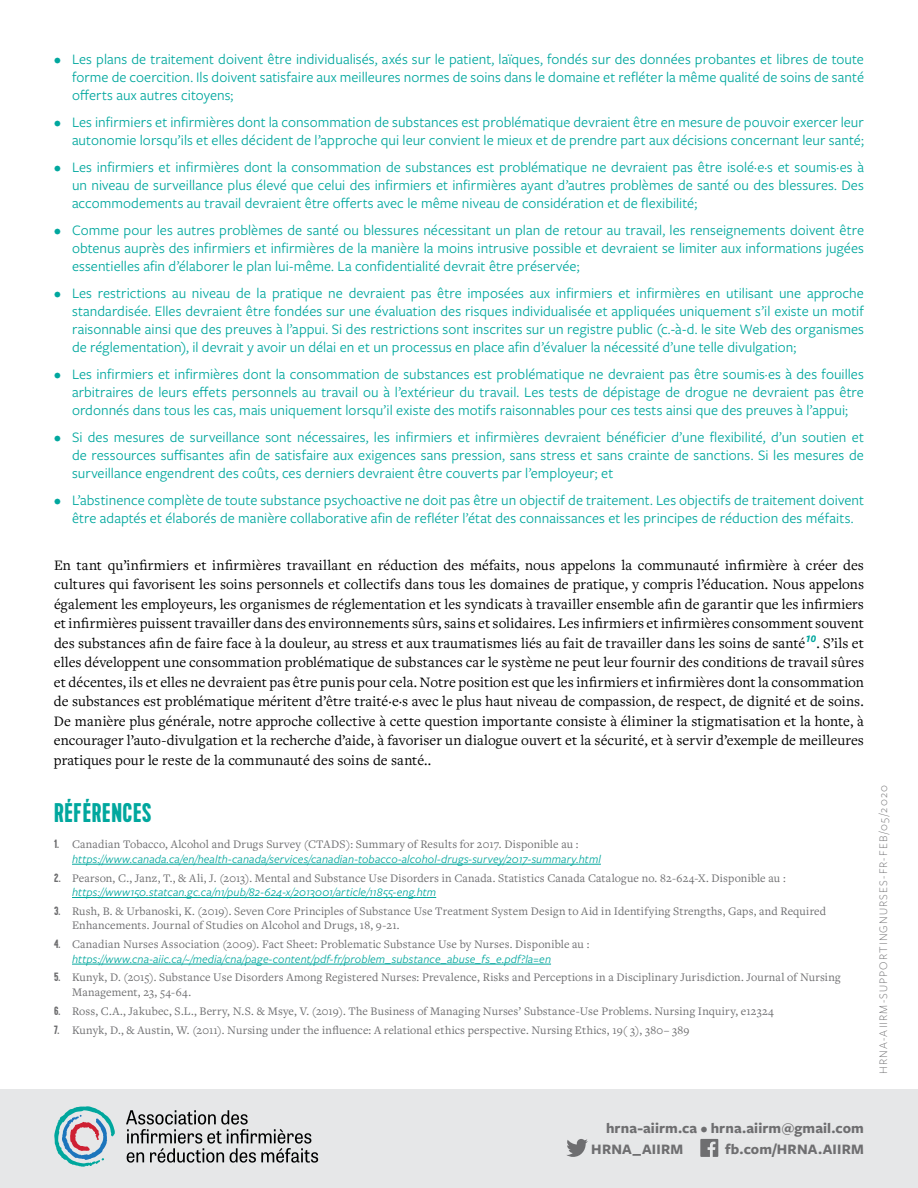
<style>
.page{position:relative;width:918px;height:1188px;background:#fff}
.page>*{position:absolute;margin:0;border:0;box-sizing:border-box;transform-origin:0 0}
.t1{font:700 27px "Kapra";letter-spacing:.02em;color:#00a79e}
.t2{font:15px/18px "Freight Sans Pro";letter-spacing:.005em;color:#00a79e;text-align:justify}
.t3{font:15px/19.5px "Freight Text Pro";color:#000;text-align:justify}
.t4{font:700 15px/21px "Freight Sans Pro";letter-spacing:.01em;color:#6e6e70}
.t5{font:12px/14.4px "Freight Text Pro";letter-spacing:.01em;color:#6e6e70}
.t6{font:italic 12px "Freight Sans Pro";letter-spacing:.01em;color:#00a79d}
.t7{font:300 12px "Freight Sans Pro";letter-spacing:.1em;color:#6e6e70}
.s1{font-family:"Kapra";font-weight:700}
</style>
<div class="page">
<div style="left:0;top:1089px;width:918px;height:99px;background:#e6e7e8"></div>
<svg style="left:55px;top:1106px;width:60px;height:61px"></svg>
<svg style="left:126px;top:1110px;width:192px;height:53px"></svg>
<svg style="left:567px;top:1139px;width:21px;height:18px"></svg>
<svg style="left:700px;top:1139px;width:18px;height:18px"></svg>
<hr style="left:72px;top:864px;width:529px;height:1px;background:#00a79d">
<hr style="left:72px;top:897px;width:364px;height:1px;background:#00a79d">
<hr style="left:72px;top:964px;width:479px;height:1px;background:#00a79d">
<p class="t2" style="left:72px;top:50px;width:794px;text-indent:-18px">• Les plans de traitement doivent être individualisés, axés sur le patient, laïques, fondés sur des données probantes et libres de toute forme de coercition. Ils doivent satisfaire aux meilleures normes de soins dans le domaine et refléter la même qualité de soins de santé offerts aux autres citoyens;</p>
<p class="t2" style="left:54px;top:113px;width:811px;text-align:right">• Les infirmiers et infirmières dont la consommation de substances est problématique devraient être en mesure de pouvoir exercer leur autonomie lorsqu’ils et elles décident de l’approche qui leur convient le mieux et de prendre part aux décisions concernant leur santé;</p>
<p class="t2" style="left:72px;top:158px;width:793px;text-indent:-18px">• Les infirmiers et infirmières dont la consommation de substances est problématique ne devraient pas être isolé·e·s et soumis·es à un niveau de surveillance plus élevé que celui des infirmiers et infirmières ayant d’autres problèmes de santé ou des blessures. Des accommodements au travail devraient être offerts avec le même niveau de considération et de flexibilité;</p>
<p class="t2" style="left:72px;top:221px;width:794px;text-indent:-18px">• Comme pour les autres problèmes de santé ou blessures nécessitant un plan de retour au travail, les renseignements doivent être obtenus auprès des infirmiers et infirmières de la manière la moins intrusive possible et devraient se limiter aux informations jugées essentielles afin d’élaborer le plan lui-même. La confidentialité devrait être préservée;</p>
<p class="t2" style="left:72px;top:284px;width:794px;text-indent:-18px">• Les restrictions au niveau de la pratique ne devraient pas être imposées aux infirmiers et infirmières en utilisant une approche standardisée. Elles devraient être fondées sur une évaluation des risques individualisée et appliquées uniquement s’il existe un motif raisonnable ainsi que des preuves à l’appui. Si des restrictions sont inscrites sur un registre public (c.-à-d. le site Web des organismes de réglementation), il devrait y avoir un délai en et un processus en place afin d’évaluer la nécessité d’une telle divulgation;</p>
<p class="t2" style="left:72px;top:365px;width:793px;text-indent:-18px">• Les infirmiers et infirmières dont la consommation de substances est problématique ne devraient pas être soumis·es à des fouilles arbitraires de leurs effets personnels au travail ou à l’extérieur du travail. Les tests de dépistage de drogue ne devraient pas être ordonnés dans tous les cas, mais uniquement lorsqu’il existe des motifs raisonnables pour ces tests ainsi que des preuves à l’appui;</p>
<p class="t2" style="left:72px;top:428px;width:794px;text-indent:-18px">• Si des mesures de surveillance sont nécessaires, les infirmiers et infirmières devraient bénéficier d’une flexibilité, d’un soutien et de ressources suffisantes afin de satisfaire aux exigences sans pression, sans stress et sans crainte de sanctions. Si les mesures de surveillance engendrent des coûts, ces derniers devraient être couverts par l’employeur; et</p>
<p class="t2" style="left:54px;top:491px;width:811px;text-align:center">• L’abstinence complète de toute substance psychoactive ne doit pas être un objectif de traitement. Les objectifs de traitement doivent être adaptés et élaborés de manière collaborative afin de refléter l’état des connaissances et les principes de réduction des méfaits.</p>
<p class="t3" style="left:54px;top:555px;width:812px">En tant qu’infirmiers et infirmières travaillant en réduction des méfaits, nous appelons la communauté infirmière à créer des cultures qui favorisent les soins personnels et collectifs dans tous les domaines de pratique, y compris l’éducation. Nous appelons également les employeurs, les organismes de réglementation et les syndicats à travailler ensemble afin de garantir que les infirmiers et infirmières puissent travailler dans des environnements sûrs, sains et solidaires. Les infirmiers et infirmières consomment souvent des substances afin de faire face à la douleur, au stress et aux traumatismes liés au fait de travailler dans les soins de santé<sup>10</sup>. S’ils et elles développent une consommation problématique de substances car le système ne peut leur fournir des conditions de travail sûres et décentes, ils et elles ne devraient pas être punis pour cela. Notre position est que les infirmiers et infirmières dont la consommation de substances est problématique méritent d’être traité·e·s avec le plus haut niveau de compassion, de respect, de dignité et de soins.<br>De manière plus générale, notre approche collective à cette question importante consiste à éliminer la stigmatisation et la honte, à encourager l’auto-divulgation et la recherche d’aide, à favoriser un dialogue ouvert et la sécurité, et à servir d’exemple de meilleures pratiques pour le reste de la communauté des soins de santé..</p>
<h1 class="t1" style="left:54px;top:797px;width:99px">RÉFÉRENCES</h1>
<p class="t5" style="left:54px;top:837px;width:526px"><span class="s1">1.</span> Canadian Tobacco, Alcohol and Drugs Survey (CTADS): Summary of Results for 2017. Disponible au :</p>
<p class="t6" style="left:72px;top:851px;width:530px">https://www.canada.ca/en/health-canada/services/canadian-tobacco-alcohol-drugs-survey/2017-summary.html</p>
<p class="t5" style="left:54px;top:870px;width:733px"><span class="s1">2.</span> Pearson, C., Janz, T., &amp; Ali, J. (2013). Mental and Substance Use Disorders in Canada. Statistics Canada Catalogue no. 82-624-X. Disponible au :</p>
<p class="t6" style="left:72px;top:884px;width:366px">https://www150.statcan.gc.ca/n1/pub/82-624-x/2013001/article/11855-eng.htm</p>
<p class="t5" style="left:72px;top:903px;width:756px;text-indent:-18px"><span class="s1">3.</span> Rush, B. &amp; Urbanoski, K. (2019). Seven Core Principles of Substance Use Treatment System Design to Aid in Identifying Strengths, Gaps, and Required<br>Enhancements. Journal of Studies on Alcohol and Drugs, 18, 9-21.</p>
<p class="t5" style="left:54px;top:937px;width:537px"><span class="s1">4.</span> Canadian Nurses Association (2009). Fact Sheet: Problematic Substance Use by Nurses. Disponible au :</p>
<p class="t6" style="left:72px;top:951px;width:481px">https://www.cna-aiic.ca/~/media/cna/page-content/pdf-fr/problem_substance_abuse_fs_e.pdf?la=en</p>
<p class="t5" style="left:72px;top:970px;width:770px;text-indent:-18px"><span class="s1">5.</span> Kunyk, D. (2015). Substance Use Disorders Among Registered Nurses: Prevalence, Risks and Perceptions in a Disciplinary Jurisdiction. Journal of Nursing<br>Management, 23, 54-64.</p>
<p class="t5" style="left:54px;top:1003px;width:721px"><span class="s1">6.</span> Ross, C.A., Jakubec, S.L., Berry, N.S. &amp; Msye, V. (2019). The Business of Managing Nurses’ Substance-Use Problems. Nursing Inquiry, e12324</p>
<p class="t5" style="left:54px;top:1022px;width:637px"><span class="s1">7.</span> Kunyk, D., &amp; Austin, W. (2011). Nursing under the influence: A relational ethics perspective. Nursing Ethics, 19( 3), 380– 389</p>
<p class="t7" style="left:875px;top:1074px;width:291px;rotate:-90deg">HRNA-AIIRM-SUPPORTINGNURSES-FR-FEB/05/2020</p>
<p class="t4" style="left:591px;top:1117px;width:274px;text-indent:15px">hrna-aiirm.ca • hrna.aiirm@gmail.com<br>HRNA_AIIRM</p>
<p class="t4" style="left:725px;top:1138px;width:140px">fb.com/HRNA.AIIRM</p>
</div>
